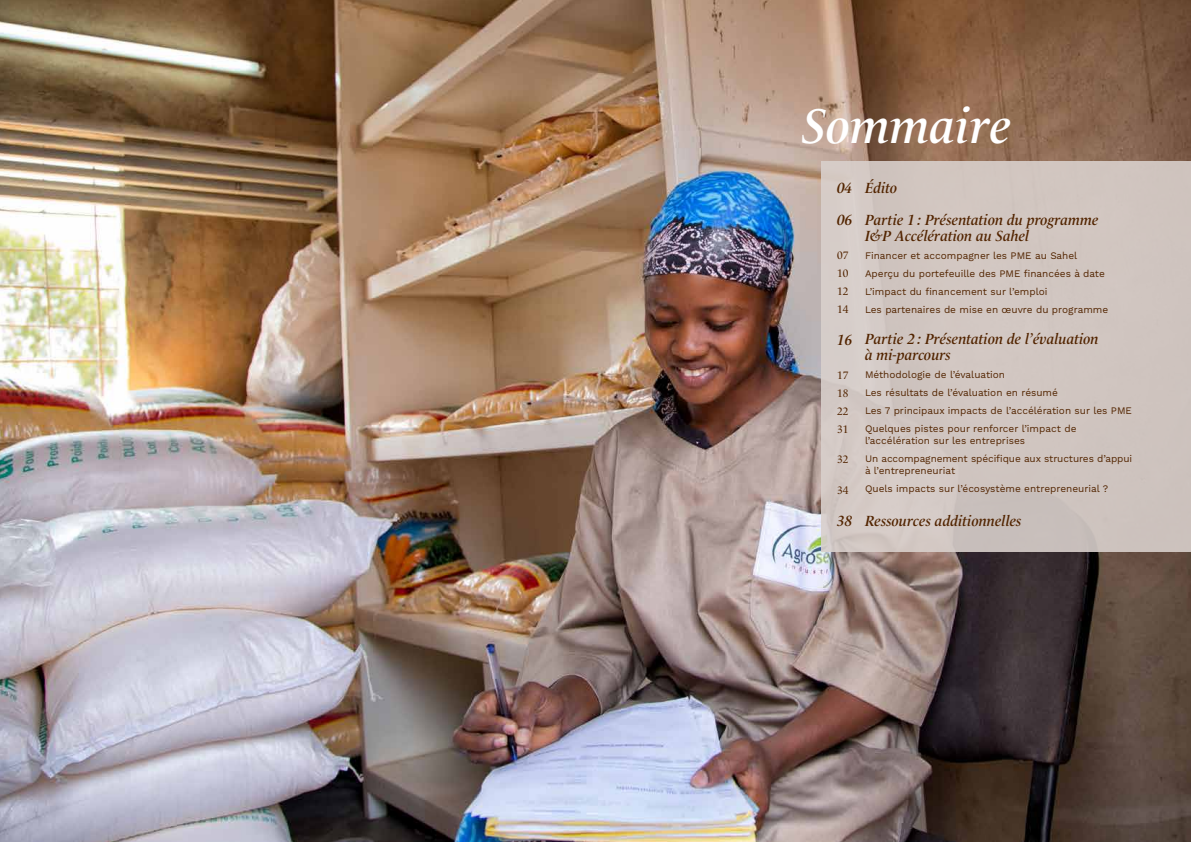
<style>
.page{position:relative;width:1191px;height:842px;background:#fff}
.page>*{position:absolute;margin:0;border:0;box-sizing:border-box;transform-origin:0 0}
.t1{font:italic 600 49.8px "Le Monde Livre Std";color:#fff}
.t2{font:italic 600 15px/32px "Le Monde Livre Std";color:#522400}
.t3{font:11px/18px "Le Monde Livre Std";color:#522400;text-align:justify}
.t4{font:10px/18px "Work Sans";color:#522400}
</style>
<div class="page">
<img style="left:0;top:0;width:1191px;height:842px">
<div style="left:821px;top:161px;width:370px;height:390px;background:#d1c5c0"></div>
<h1 class="t1" style="left:802px;top:97px;width:211px">Sommaire</h1>
<h2 class="t2" style="left:865px;top:172px;width:235px">Édito<br>Partie 1 : Présentation du programme</h2>
<h2 class="t2" style="left:865px;top:220px;width:166px">I&amp;P Accélération au Sahel</h2>
<p class="t4" style="left:865px;top:247px;width:245px">Financer et accompagner les PME au Sahel Aperçu du portefeuille des PME financées à date L’impact du financement sur l’emploi<br>Les partenaires de mise en œuvre du programme</p>
<h2 class="t2" style="left:865px;top:331px;width:235px;line-height:16px">Partie 2 : Présentation de l’évaluation à mi-parcours</h2>
<p class="t4" style="left:865px;top:366px;width:268px">Méthodologie de l’évaluation<br>Les résultats de l’évaluation en résumé<br>Les 7 principaux impacts de l’accélération sur les PME Quelques pistes pour renforcer l’impact de</p>
<p class="t4" style="left:865px;top:432px;width:269px">l’accélération sur les entreprises<br>Un accompagnement spécifique aux structures d’appui</p>
<p class="t4" style="left:865px;top:462px;width:245px">à l’entrepreneuriat<br>Quels impacts sur l’écosystème entrepreneurial ?</p>
<h2 class="t2" style="left:865px;top:505px;width:158px">Ressources additionnelles</h2>
<h2 class="t2" style="left:837px;top:172px;width:17px">04<br>06</h2>
<p class="t3" style="left:837px;top:246px;width:13px">07<br>10<br>12<br>14</p>
<h2 class="t2" style="left:837px;top:324px;width:17px">16</h2>
<p class="t3" style="left:837px;top:366px;width:13px">17<br>18<br>22<br>31</p>
<p class="t3" style="left:837px;top:450px;width:13px">32</p>
<p class="t3" style="left:837px;top:481px;width:13px">34</p>
<h2 class="t2" style="left:837px;top:505px;width:17px">38</h2>
</div>
